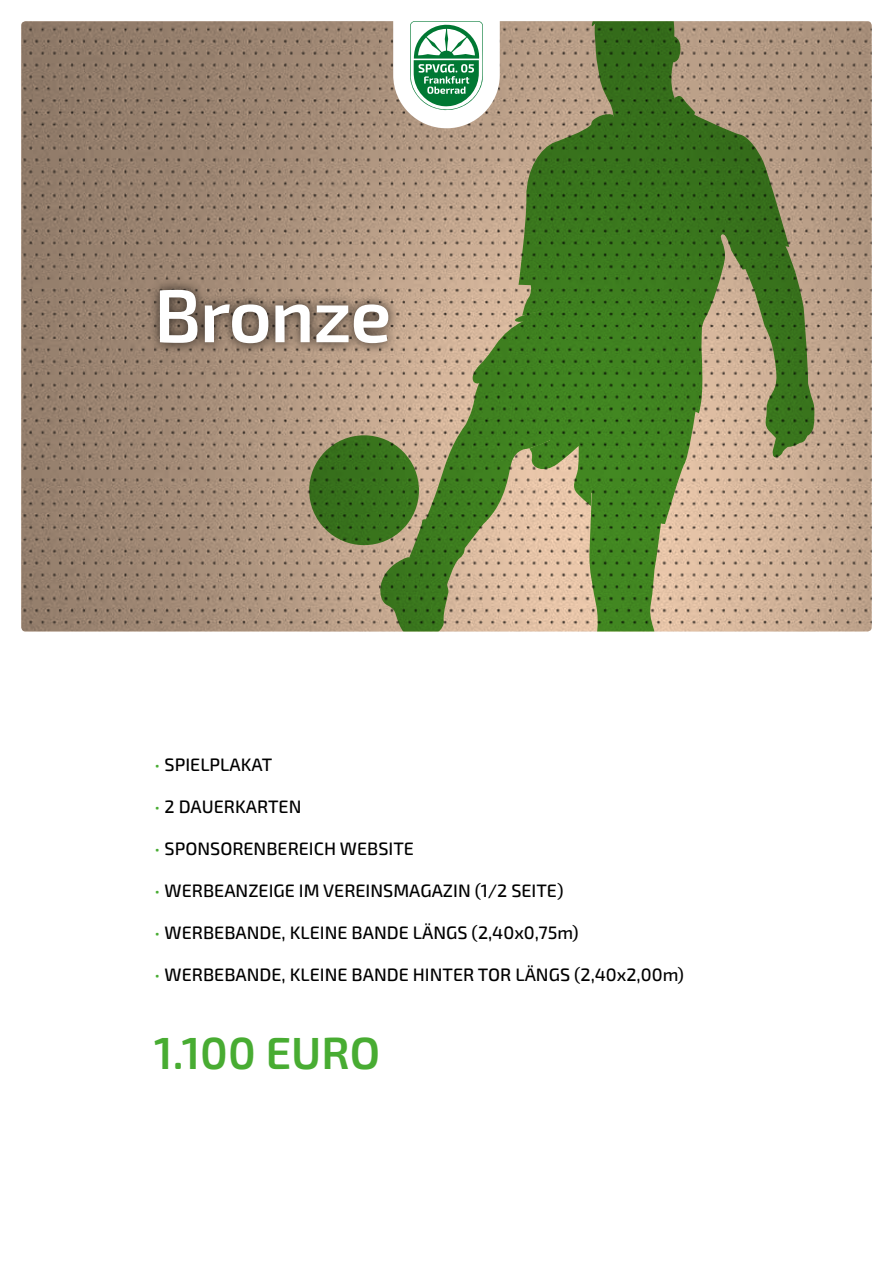
<style>
.page{position:relative;width:893px;height:1263px;background:#fff}
.page>*{position:absolute;margin:0;border:0;box-sizing:border-box;transform-origin:0 0}
.t1{font:600 75px "Exo 2";letter-spacing:-.02em;color:#fff}
.t2{font:600 45px "Exo 2";color:#48ac32}
.t3{font:500 18px "Exo 2";color:#000}
.s1{font-weight:200;color:#48ac32}
</style>
<div class="page">
<svg style="left:21px;top:21px;width:851px;height:610px;background:#a28a76"></svg>
<svg style="left:421px;top:21px;width:394px;height:610px;background:#aea17d"></svg>
<svg style="left:471px;top:317px;width:225px;height:207px;background:#6c9145"></svg>
<svg style="left:376px;top:519px;width:89px;height:112px;background:#6b8846"></svg>
<svg style="left:500px;top:93px;width:289px;height:320px;background:#5c8139"></svg>
<svg style="left:309px;top:435px;width:110px;height:110px;background:#376f1c"></svg>
<div style="left:149px;top:278px;width:250px;height:76px;background:#000;opacity:.75"></div>
<svg style="left:393px;top:21px;width:107px;height:107px"></svg>
<h1 class="t1" style="left:154px;top:271px;width:239px">Bronze</h1>
<p class="t3" style="left:154px;top:754px;width:120px"><span class="s1">•</span> SPIELPLAKAT</p>
<p class="t3" style="left:154px;top:796px;width:149px"><span class="s1">•</span> 2 DAUERKARTEN</p>
<p class="t3" style="left:154px;top:838px;width:261px"><span class="s1">•</span> SPONSORENBEREICH WEBSITE</p>
<p class="t3" style="left:154px;top:880px;width:411px"><span class="s1">•</span> WERBEANZEIGE IM VEREINSMAGAZIN (1/2 SEITE)</p>
<p class="t3" style="left:154px;top:922px;width:426px"><span class="s1">•</span> WERBEBANDE, KLEINE BANDE LÄNGS (2,40x0,75m)</p>
<p class="t3" style="left:154px;top:964px;width:531px"><span class="s1">•</span> WERBEBANDE, KLEINE BANDE HINTER TOR LÄNGS (2,40x2,00m)</p>
<h2 class="t2" style="left:154px;top:1027px;width:227px">1.100 EURO</h2>
</div>
